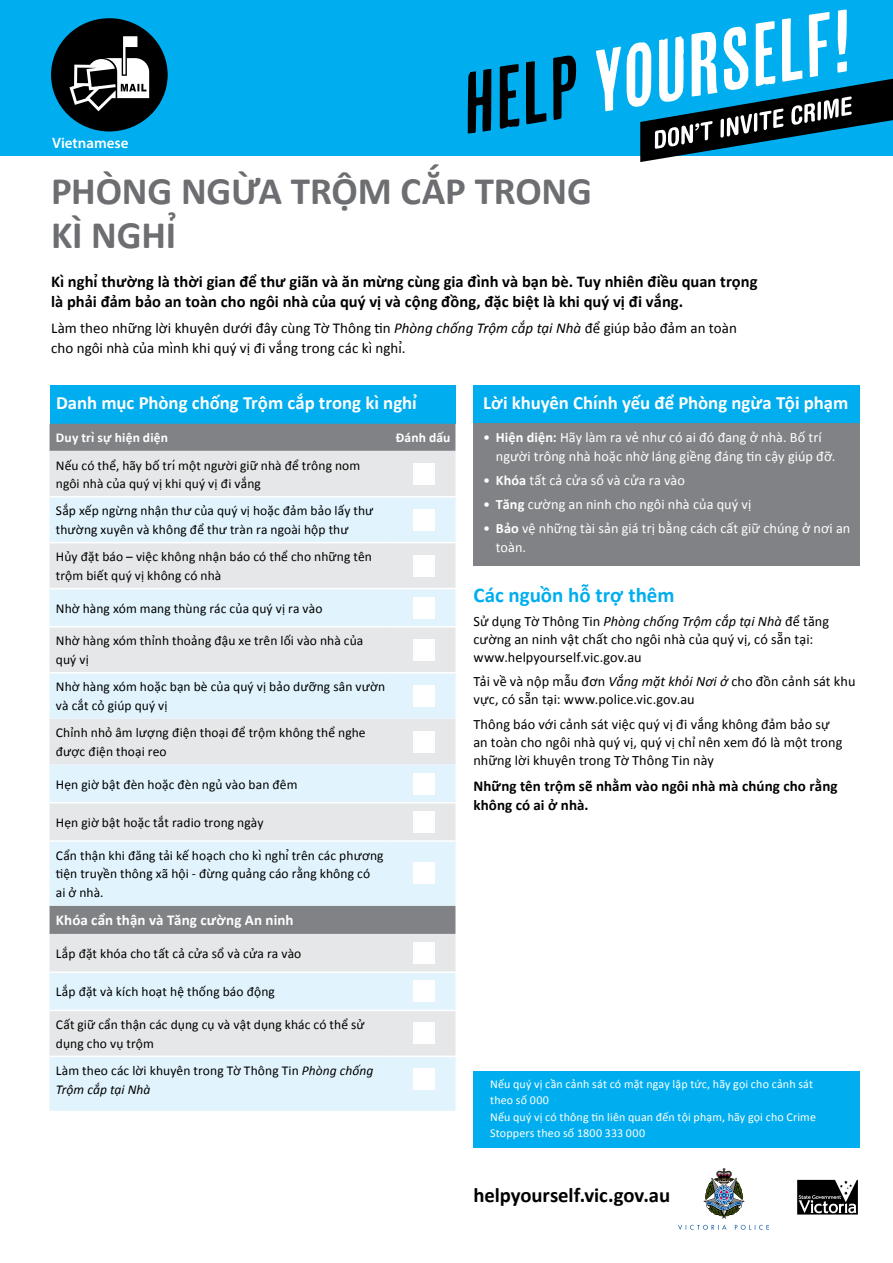
<style>
.page{position:relative;width:893px;height:1263px;background:#fff}
.page>*{position:absolute;margin:0;border:0;box-sizing:border-box;transform-origin:0 0}
.t1{font:700 39px/43.5px "Calibri";letter-spacing:-.005em;color:#6d6e71}
.t2{font:700 21px "Calibri";color:#00aeef}
.t3{font:700 20.7px "Calibri";letter-spacing:-.005em;color:#000}
.t4{font:700 18.75px "Calibri";color:#fff}
.t5{font:700 16.5px/21.5px "Calibri";color:#000}
.t6{font:15px/19.5px "Calibri";letter-spacing:.005em;color:#000}
.t7{font:700 15px/19.5px "Calibri";letter-spacing:.005em;color:#000}
.t8{font:700 15px "Calibri";letter-spacing:.005em;color:#fff}
.t9{font:600 15px "Myriad Pro";color:#fff}
.t10{font:14.25px/18px "Calibri";letter-spacing:.005em;color:#000}
.t11{font:14.25px/19.5px "Calibri";letter-spacing:.005em;color:#fff}
.t12{font:13.5px/18.9px "Calibri";letter-spacing:.01em;color:#000}
.t13{font:700 13.5px "Calibri";letter-spacing:.01em;color:#fff}
.t14{font:12px/16.5px "Calibri";letter-spacing:.01em;color:#fff}
.s1{font-style:italic}
.s2{font-weight:700}
</style>
<div class="page">
<div style="left:0;top:0;width:893px;height:155px;background:#00aeef"></div>
<svg style="left:467px;top:69px;width:24px;height:65px"></svg>
<svg style="left:500px;top:64px;width:20px;height:65px"></svg>
<svg style="left:526px;top:61px;width:20px;height:63px"></svg>
<svg style="left:553px;top:55px;width:23px;height:65px"></svg>
<svg style="left:596px;top:47px;width:25px;height:64px"></svg>
<svg style="left:627px;top:9px;width:266px;height:153px"></svg>
<div style="left:50px;top:385px;width:405px;height:39px;background:#00aeef"></div>
<div style="left:473px;top:385px;width:387px;height:39px;background:#00aeef"></div>
<div style="left:473px;top:424px;width:387px;height:142px;background:#808285"></div>
<svg style="left:797px;top:1180px;width:61px;height:34px"></svg>
<svg style="left:678px;top:1225px;width:91px;height:5px"></svg>
<svg style="left:703px;top:1168px;width:42px;height:51px"></svg>
<div style="left:50px;top:424px;width:405px;height:27px;background:#808285"></div>
<div style="left:50px;top:451px;width:405px;height:45px;background:#e6e7e8"></div>
<svg style="left:50px;top:497px;width:405px;height:614px;background:#dee9ee"></svg>
<hr style="left:50px;top:542px;width:339px;height:1px;background:#fff">
<hr style="left:389px;top:542px;width:66px;height:1px;background:#fff">
<hr style="left:50px;top:588px;width:339px;height:1px;background:#fff">
<hr style="left:389px;top:588px;width:66px;height:1px;background:#fff">
<hr style="left:50px;top:626px;width:339px;height:1px;background:#fff">
<hr style="left:389px;top:626px;width:66px;height:1px;background:#fff">
<hr style="left:50px;top:672px;width:339px;height:1px;background:#fff">
<hr style="left:389px;top:672px;width:66px;height:1px;background:#fff">
<hr style="left:50px;top:802px;width:339px;height:1px;background:#fff">
<hr style="left:389px;top:802px;width:66px;height:1px;background:#fff">
<hr style="left:50px;top:840px;width:339px;height:2px;background:#fff">
<hr style="left:389px;top:840px;width:66px;height:2px;background:#fff">
<hr style="left:50px;top:971px;width:339px;height:2px;background:#fff">
<hr style="left:389px;top:971px;width:66px;height:2px;background:#fff">
<hr style="left:50px;top:1010px;width:339px;height:1px;background:#fff">
<hr style="left:389px;top:1010px;width:66px;height:1px;background:#fff">
<hr style="left:50px;top:1055px;width:339px;height:2px;background:#fff">
<hr style="left:389px;top:1055px;width:66px;height:2px;background:#fff">
<div style="left:413px;top:463px;width:21px;height:21px;background:#fff"></div>
<div style="left:413px;top:509px;width:21px;height:21px;background:#fff"></div>
<div style="left:413px;top:555px;width:21px;height:21px;background:#fff"></div>
<div style="left:413px;top:597px;width:21px;height:21px;background:#fff"></div>
<div style="left:413px;top:639px;width:21px;height:21px;background:#fff"></div>
<div style="left:413px;top:685px;width:21px;height:21px;background:#fff"></div>
<div style="left:413px;top:731px;width:21px;height:21px;background:#fff"></div>
<div style="left:413px;top:773px;width:21px;height:21px;background:#fff"></div>
<div style="left:413px;top:811px;width:21px;height:21px;background:#fff"></div>
<div style="left:413px;top:863px;width:21px;height:21px;background:#fff"></div>
<div style="left:413px;top:942px;width:21px;height:22px;background:#fff"></div>
<div style="left:413px;top:981px;width:21px;height:21px;background:#fff"></div>
<div style="left:413px;top:1023px;width:21px;height:21px;background:#fff"></div>
<div style="left:413px;top:1069px;width:21px;height:21px;background:#fff"></div>
<div style="left:51px;top:18px;width:117px;height:113px;background:#000;border-radius:50%"></div>
<svg style="left:70px;top:36px;width:79px;height:75px"></svg>
<div style="left:473px;top:1071px;width:387px;height:77px;background:#00aeef"></div>
<p class="t9" style="left:52px;top:134px;width:78px">Vietnamese</p>
<h1 class="t1" style="left:51px;top:170px;width:542px">PHÒNG NGỪA TRỘM CẮP TRONG<br>KI NGHI ̉</h1>
<h1 class="t1" style="left:85px;top:212px;width:17px">̀</h1>
<p class="t5" style="left:66px;top:269px;width:8px">̀</p>
<p class="t5" style="left:100px;top:269px;width:7px">̉</p>
<p class="t5" style="left:51px;top:269px;width:634px;text-indent:431px">̀<br>là phải đảm bảo an toà n cho ngôi nhà của quý vị và cộng đồng, đặc biệt là khi quý vị đi vắng.</p>
<p class="t6" style="left:51px;top:318px;width:687px">Làm theo những lời khuyên dưới đây cù ng Tờ Thông tin <span class="s1">Phòng chống Trộm cắp tại Nhà</span> để giúp bảo đảm an toàn cho ngôi nhà của minh khi quý vị đi vắng trong các ki nghi.̉</p>
<p class="t5" style="left:51px;top:271px;width:708px">Ki nghi thường là thời gian để thư giãn và ăn mừng cùng gia đinh và bạn bè. Tuy nhiên điều quan trọng</p>
<p class="t6" style="left:174px;top:338px;width:7px">̀</p>
<p class="t6" style="left:373px;top:338px;width:7px">̀</p>
<h3 class="t4" style="left:56px;top:391px;width:371px">Danh mục Phòng chống Trộm cắp trong ki nghi ̉</h3>
<h3 class="t4" style="left:381px;top:390px;width:9px">̀</h3>
<p class="t13" style="left:96px;top:428px;width:7px">̀</p>
<p class="t13" style="left:396px;top:429px;width:56px">Đánh dấu</p>
<p class="t12" style="left:56px;top:456px;width:306px">Nếu có thể, hãy bố tri một người giữ nhà để trông nom</p>
<p class="t13" style="left:56px;top:429px;width:114px">Duy tri sự hiện diện</p>
<p class="t12" style="left:56px;top:455px;width:207px;text-indent:121px">́<br>ngôi nhà của quý vị khi quý vị đi vắng</p>
<p class="t12" style="left:56px;top:502px;width:319px">Sắp xếp ngừng nhận thư của quý vị hoặc đảm bảo lấy thư thường xuyên và không để thư tràn ra ngoài hộp thư</p>
<p class="t12" style="left:56px;top:547px;width:318px">Hủy đặt báo – việc không nhận báo có thể cho những tên trộm biết quý vị không có nhà</p>
<p class="t12" style="left:56px;top:599px;width:268px">Nhờ hàng xóm mang thùng rác của quý vị ra vào</p>
<p class="t12" style="left:56px;top:631px;width:309px">Nhờ hàng xóm thinh thoảng đậu xe trên lối vào nhà của</p>
<p class="t12" style="left:157px;top:631px;width:6px">̉</p>
<p class="t12" style="left:56px;top:646px;width:331px;line-height:27.2px">quý vị<br>Nhờ hàng xóm hoặc bạn bè của quý vị bảo dưỡng sân vườn</p>
<p class="t12" style="left:56px;top:692px;width:311px;line-height:27.2px">và cắt cỏ giúp quý vị<br>Chinh nhỏ âm lượng điện thoại để trộm không thể nghe</p>
<p class="t12" style="left:56px;top:723px;width:112px;text-indent:19px">̉<br>được điện thoại reo</p>
<p class="t12" style="left:56px;top:775px;width:243px">Hẹn giờ bật đèn hoặc đèn ngủ vào ban đêm</p>
<p class="t12" style="left:56px;top:813px;width:209px">Hẹn giờ bật hoặc tắt radio trong ngày</p>
<p class="t12" style="left:56px;top:846px;width:329px">Cẩn thận khi đăng tải kế hoạch cho ki nghi trên các phương</p>
<p class="t12" style="left:56px;top:845px;width:316px;text-indent:234px">̉<br>tiện truyền thông xã hội - đừng quảng cáo rằng không có ai ở nhà.</p>
<p class="t8" style="left:56px;top:911px;width:239px">Khóa cẩn thận và Tăng cường An ninh</p>
<p class="t12" style="left:56px;top:944px;width:247px">Lắp đặt khóa cho tất cả cửa sổ và cửa ra vào</p>
<p class="t12" style="left:56px;top:982px;width:221px">Lắp đặt và kich hoạt hệ thống báo động</p>
<p class="t12" style="left:263px;top:845px;width:6px">̀</p>
<p class="t12" style="left:127px;top:982px;width:6px">́</p>
<p class="t12" style="left:56px;top:1015px;width:310px">Cất giữ cẩn thận các dụng cụ và vật dụ ng khác có thể sử dụ ng cho vụ trộm</p>
<p class="t12" style="left:56px;top:1061px;width:319px">Làm theo các lời khuyên trong Tờ Thông Tin <span class="s1">Phòng chống<br>Trộm cắp tại Nhà</span></p>
<h3 class="t4" style="left:483px;top:391px;width:367px">Lời khuyên Chinh yếu để Phòng ngừa Tội phạm</h3>
<h3 class="t4" style="left:600px;top:390px;width:9px">́</h3>
<p class="t11" style="left:496px;top:427px;width:341px;text-indent:-13px">• <span class="s2">Hiện diện:</span> Hãy làm ra vẻ như có ai đó đang ở nhà. Bố tri ́ người trông nhà hoặc nhờ láng giềng đáng tin cậy giúp đỡ.</p>
<p class="t11" style="left:483px;top:471px;width:203px">• <span class="s2">Khóa</span> tất cả cửa sổ và cửa ra vào</p>
<p class="t11" style="left:483px;top:494px;width:270px">• <span class="s2">Tăng</span> cường an ninh cho ngôi nhà của quý vị</p>
<p class="t11" style="left:496px;top:518px;width:356px;text-indent:-13px">• <span class="s2">Bảo</span> vệ những tài sản giá trị bằng cách cất giữ chúng ở nơi an toàn.</p>
<h2 class="t2" style="left:473px;top:581px;width:203px">Các nguồn hỗ trợ thêm</h2>
<p class="t10" style="left:473px;top:612px;width:357px">Sử dụ ng Tờ Thông Tin <span class="s1">Phòng chống Trộm cắp tại Nhà</span> để tăng cường an ninh vật chất cho ngôi nhà của quý vị, có sẵn tại: www.helpyourself.vic.gov.au</p>
<p class="t10" style="left:473px;top:673px;width:384px">Tải về và nộp mẫu đơn <span class="s1">Vắng mặt khỏi Nơi ở</span> cho đồn cảnh sát khu vực, có sẵn tại: www.police.vic.gov.au</p>
<p class="t10" style="left:473px;top:715px;width:371px">Thông báo với cảnh sát việc quý vị đi vắng không đảm bảo sự an toàn cho ngôi nhà quý vị, quý vị chi nên xem đó là một trong</p>
<p class="t10" style="left:473px;top:733px;width:242px;text-indent:224px">̉ những lời khuyên trong Tờ Thông Tin này</p>
<p class="t7" style="left:473px;top:776px;width:366px">Những tên trộm sẽ nhằm vào ngôi nhà mà chúng cho rằng không có ai ở nhà.</p>
<p class="t14" style="left:490px;top:1076px;width:327px">Nếu quý vị cần cảnh sát có mặt ngay lập tức, hãy gọi cho cảnh sát theo số 000<br>Nếu quý vị có thông tin liên quan đến tội phạm, hãy gọi cho Crime Stoppers theo số 1800 333 000</p>
<h3 class="t3" style="left:473px;top:1182px;width:198px">helpyourself.vic.gov.au</h3>
</div>
